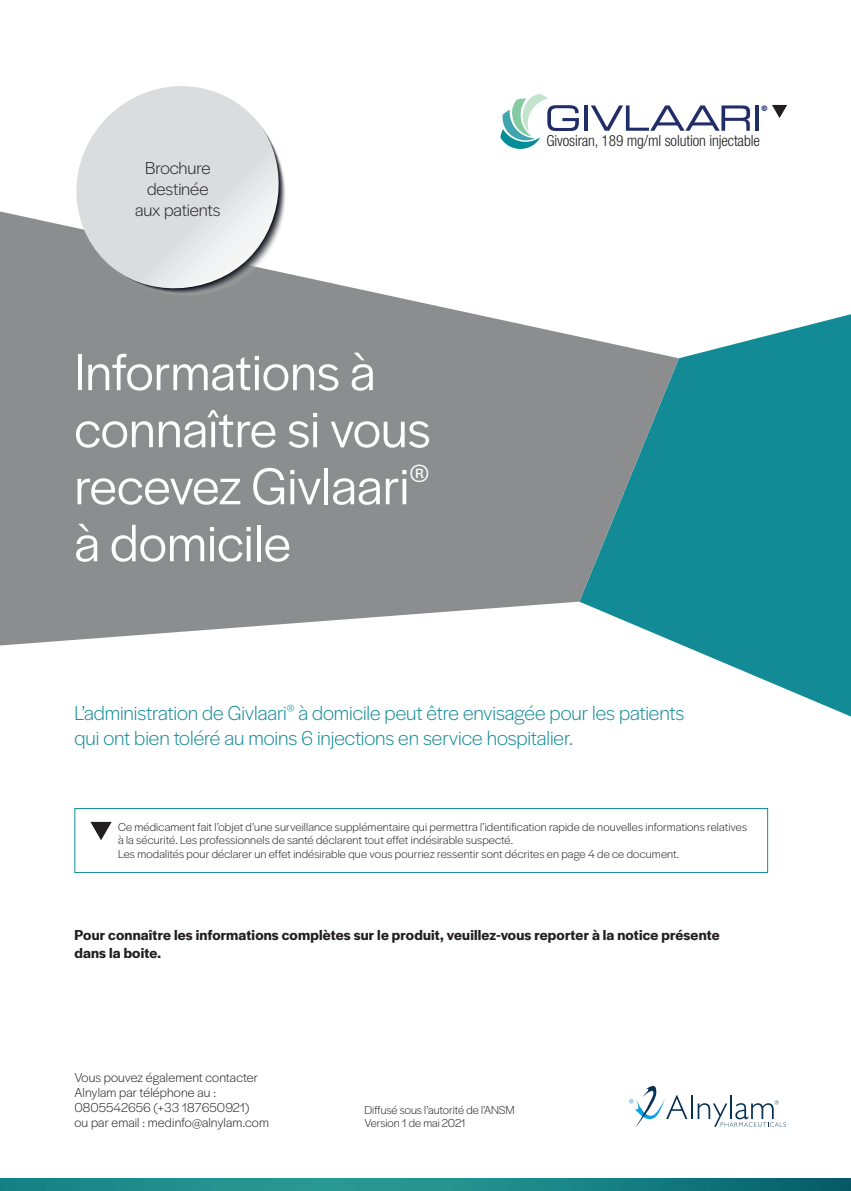
<style>
.page{position:relative;width:851px;height:1191px;background:#fff}
.page>*{position:absolute;margin:0;border:0;box-sizing:border-box;transform-origin:0 0}
.t1{font:54px/57px "Halyard Display";color:#fff}
.t2{font:300 21px/25.2px "Halyard Display";letter-spacing:-.005em;color:#138b96}
.t3{font:300 18px/21px "Halyard Display";letter-spacing:-.005em;color:#231f20;text-align:center}
.t4{font:300 condensed 15.3px "Helvetica Neue LT Std";letter-spacing:-.005em;color:#231f20}
.t5{font:600 15px/18px "Halyard Display";letter-spacing:.01em;color:#231f20}
.t6{font:300 13.5px/15px "Halyard Display";letter-spacing:.01em;color:#231f20}
.t7{font:300 12px/13.5px "Halyard Display";letter-spacing:.01em;color:#231f20}
.t8{font:800 condensed 7.65px "Helvetica Neue LT Std";color:#202d69}
</style>
<div class="page">
<svg style="left:678px;top:314px;width:172px;height:402px;background:#359ba5"></svg>
<svg style="left:0;top:211px;width:678px;height:434px;fill:#8c8d8f"></svg>
<hr style="left:584px;top:105px;width:4px;height:26px;background:#202d69">
<svg style="left:591px;top:105px;width:159px;height:26px"></svg>
<svg style="left:755px;top:105px;width:3px;height:26px"></svg>
<svg style="left:500px;top:94px;width:78px;height:55px"></svg>
<svg style="left:772px;top:105px;width:15px;height:13px"></svg>
<img style="left:0;top:1178px;width:850px;height:13px">
<svg style="left:66px;top:86px;width:224px;height:214px"></svg>
<svg style="left:629px;top:1085px;width:58px;height:42px"></svg>
<hr style="left:690px;top:1095px;width:2px;height:24px;background:#093153">
<hr style="left:729px;top:1095px;width:2px;height:24px;background:#093153">
<svg style="left:697px;top:1100px;width:88px;height:26px"></svg>
<svg style="left:90px;top:822px;width:22px;height:18px"></svg>
<div style="left:74px;top:808px;width:693px;height:65px;border:1px solid #138b96"></div>
<p class="t8" style="left:761px;top:103px;width:8px">®</p>
<h3 class="t3" style="left:135px;top:156px;width:87px">Brochure destinée aux patients</h3>
<h1 class="t1" style="left:74px;top:340px;width:357px">Informations à connaître si vous recevez Givlaari<sup>® </sup>à domicile</h1>
<p class="t4" style="left:546px;top:132px;width:215px">Givosiran, 189 mg/ml solution injectable</p>
<h2 class="t2" style="left:74px;top:699px;width:611px">L’administration de Givlaari<sup>®</sup> à domicile peut être envisagée pour les patients qui ont bien toléré au moins 6 injections en service hospitalier.</h2>
<p class="t7" style="left:118px;top:819px;width:630px">Ce médicament fait l’objet d’une surveillance supplémentaire qui permettra l’identification rapide de nouvelles informations relatives à la sécurité. Les professionnels de santé déclarent tout effet indésirable suspecté.<br>Les modalités pour déclarer un effet indésirable que vous pourriez ressentir sont décrites en page 4 de ce document.</p>
<p class="t5" style="left:74px;top:925px;width:646px">Pour connaître les informations complètes sur le produit, veuillez-vous reporter à la notice présente dans la boite.</p>
<p class="t6" style="left:74px;top:1069px;width:196px">Vous pouvez également contacter<br>Alnylam par téléphone au :<br>0805542656 (+33 187650921)<br>ou par email : medinfo@alnylam.com</p>
<p class="t7" style="left:364px;top:1102px;width:152px">Diffusé sous l’autorité de l’ANSM<br>Version 1 de mai 2021</p>
</div>
